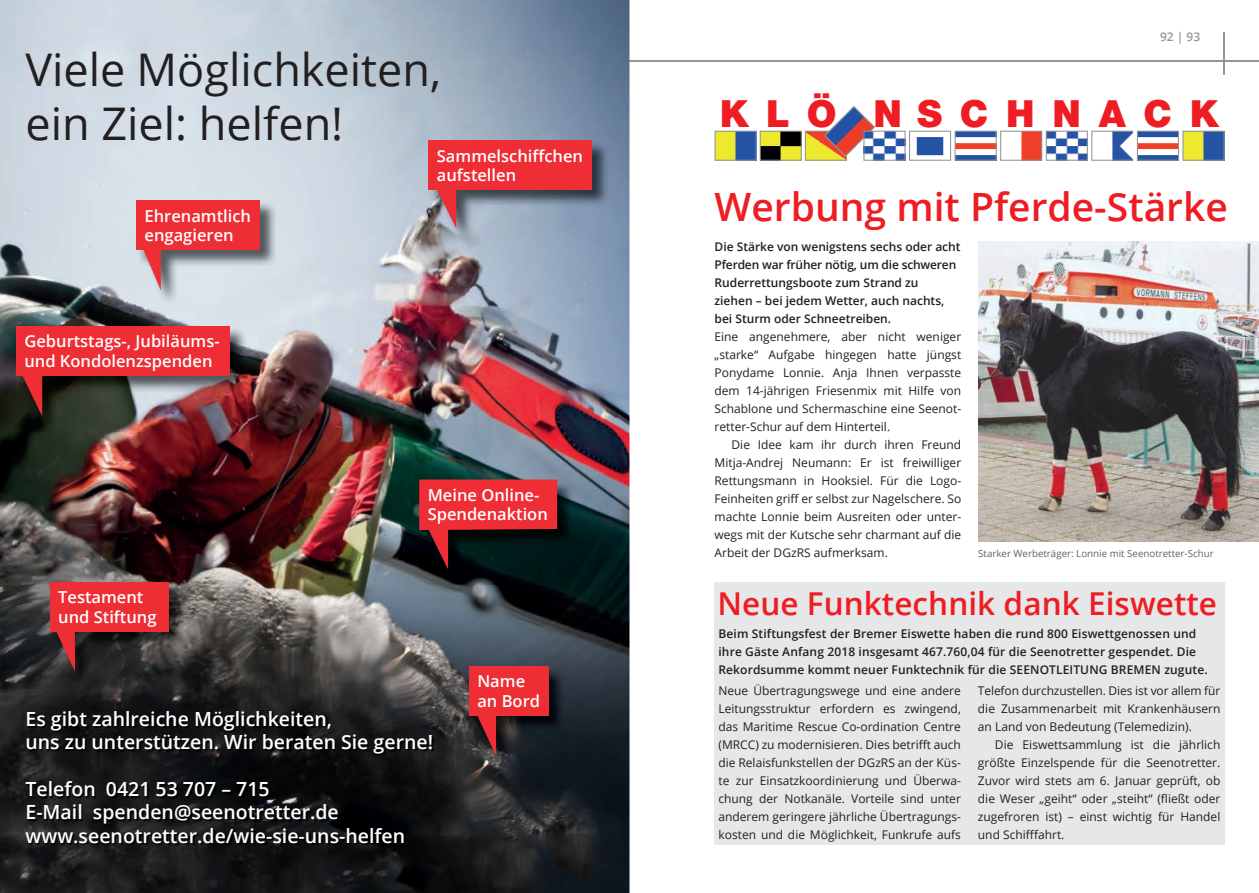
<style>
.page{position:relative;width:1259px;height:893px;background:#fff}
.page>*{position:absolute;margin:0;border:0;box-sizing:border-box;transform-origin:0 0}
.t1{font:45px/54px "Open Sans";color:#231f20}
.t2{font:600 39px "Open Sans";color:#ee1d23}
.t3{font:900 37.5px "Helvetica Neue";color:#ee1d23}
.t4{font:600 31.5px "Open Sans";color:#ee1d23}
.t5{font:600 19.5px/23.4px "Open Sans";color:#fff}
.t6{font:600 16.5px/19.8px "Open Sans";color:#fff}
.t7{font:12px/18px "Open Sans";color:#231f20;text-align:justify}
.t8{font:600 12px/18px "Open Sans";letter-spacing:.01em;color:#231f20}
.t9{font:600 12px "Open Sans";color:#939598}
.t10{font:9.75px "Open Sans";color:#636366}
</style>
<div class="page">
<img style="left:716px;top:133px;width:38px;height:26px">
<div style="left:714px;top:131px;width:42px;height:30px;border:1px solid #939598"></div>
<img style="left:761px;top:133px;width:39px;height:26px">
<div style="left:759px;top:131px;width:43px;height:30px;border:1px solid #939598"></div>
<img style="left:807px;top:133px;width:38px;height:26px">
<div style="left:805px;top:131px;width:42px;height:30px;border:1px solid #939598"></div>
<svg style="left:823px;top:106px;width:53px;height:52px"></svg>
<img style="left:865px;top:133px;width:38px;height:26px">
<div style="left:863px;top:131px;width:42px;height:30px;border:1px solid #939598"></div>
<img style="left:916px;top:137px;width:28px;height:19px">
<div style="left:909px;top:131px;width:42px;height:30px;border:1px solid #939598"></div>
<img style="left:956px;top:133px;width:38px;height:26px">
<div style="left:954px;top:131px;width:42px;height:30px;border:1px solid #939598"></div>
<img style="left:1021px;top:133px;width:19px;height:26px">
<div style="left:1000px;top:131px;width:42px;height:30px;border:1px solid #939598"></div>
<img style="left:1047px;top:133px;width:39px;height:26px">
<div style="left:1045px;top:131px;width:43px;height:30px;border:1px solid #939598"></div>
<img style="left:1139px;top:133px;width:38px;height:26px">
<div style="left:1137px;top:131px;width:42px;height:30px;border:1px solid #939598"></div>
<img style="left:1184px;top:133px;width:38px;height:26px">
<div style="left:1182px;top:131px;width:42px;height:30px;border:1px solid #939598"></div>
<img style="left:1112px;top:133px;width:19px;height:26px">
<div style="left:1091px;top:131px;width:42px;height:30px;border:1px solid #939598"></div>
<div style="left:714px;top:583px;width:511px;height:262px;background:#e6e7e9"></div>
<img style="left:978px;top:242px;width:281px;height:299px">
<hr style="left:1224px;top:32px;width:1px;height:43px;background:#939598">
<hr style="left:0;top:60px;width:1259px;height:1px;background:#939598">
<img style="left:0;top:0;width:629px;height:893px">
<img style="left:27px;top:712px;width:406px;height:132px">
<img style="left:50px;top:583px;width:136px;height:104px">
<div style="left:50px;top:582px;width:118px;height:50px;background:#ee2e34"></div>
<svg style="left:55px;top:632px;width:20px;height:39px"></svg>
<img style="left:429px;top:141px;width:180px;height:103px">
<div style="left:428px;top:140px;width:163px;height:50px;background:#ee2e34"></div>
<svg style="left:435px;top:190px;width:21px;height:38px"></svg>
<img style="left:16px;top:327px;width:231px;height:105px">
<div style="left:16px;top:326px;width:214px;height:49px;background:#ee2e34"></div>
<svg style="left:22px;top:375px;width:20px;height:41px"></svg>
<img style="left:137px;top:201px;width:140px;height:105px">
<div style="left:136px;top:201px;width:124px;height:49px;background:#ee2e34"></div>
<svg style="left:143px;top:250px;width:18px;height:40px"></svg>
<img style="left:420px;top:480px;width:154px;height:105px">
<svg style="left:419px;top:479px;width:138px;height:90px;background:#8b2225"></svg>
<img style="left:469px;top:666px;width:97px;height:105px">
<div style="left:469px;top:666px;width:79px;height:49px;background:#ee2e34"></div>
<svg style="left:477px;top:715px;width:19px;height:41px"></svg>
<h1 class="t1" style="left:25px;top:42px;width:417px">Viele Möglichkeiten, ein Ziel: helfen!</h1>
<h3 class="t6" style="left:145px;top:205px;width:108px">Ehrenamtlich engagieren</h3>
<h3 class="t6" style="left:24px;top:331px;width:197px">Geburtstags-, Jubiläums&shy;und Kondolenzspenden</h3>
<h3 class="t6" style="left:58px;top:587px;width:100px">Testament und Stiftung</h3>
<h3 class="t6" style="left:437px;top:145px;width:148px">Sammelschiffchen aufstellen</h3>
<h3 class="t6" style="left:428px;top:484px;width:122px">Meine Online-<br>Spendenaktion</h3>
<h3 class="t6" style="left:477px;top:671px;width:64px">Name an Bord</h3>
<h3 class="t5" style="left:25px;top:706px;width:409px">Es gibt zahlreiche Möglichkeiten,<br>uns zu unterstützen. Wir beraten Sie gerne!</h3>
<h3 class="t5" style="left:25px;top:777px;width:381px">Telefon 0421 53 707 – 715<br>E-Mail spenden@seenotretter.de www.seenotretter.de/wie-sie-uns-helfen</h3>
<p class="t9" style="left:1160px;top:28px;width:42px">92 | 93</p>
<h3 class="t3" style="left:720px;top:91px;width:500px">K L Ö N S C H N A C K</h3>
<h2 class="t2" style="left:714px;top:180px;width:515px">Werbung mit Pferde-Stärke</h2>
<p class="t8" style="left:714px;top:238px;width:247px">Die Stärke von wenigstens sechs oder acht Pferden war früher nötig, um die schweren Ruderrettungsboote zum Strand zu<br>ziehen – bei jedem Wetter, auch nachts, bei Sturm oder Schneetreiben.</p>
<p class="t7" style="left:714px;top:327px;width:248px">Eine angenehmere, aber nicht weniger „starke“ Aufgabe hingegen hatte jüngst Ponydame Lonnie. Anja Ihnen verpasste dem 14-jährigen Friesenmix mit Hilfe von Schablone und Schermaschine eine Seenot&shy;retter-Schur auf dem Hinterteil.</p>
<p class="t7" style="left:714px;top:435px;width:248px;text-indent:17px">Die Idee kam ihr durch ihren Freund Mitja-Andrej Neumann: Er ist freiwilliger Rettungsmann in Hooksiel. Für die Logo-Feinheiten griff er selbst zur Nagelschere. So machte Lonnie beim Ausreiten oder unter&shy;wegs mit der Kutsche sehr charmant auf die Arbeit der DGzRS aufmerksam.</p>
<p class="t10" style="left:978px;top:547px;width:237px">Starker Werbeträger: Lonnie mit Seenotretter-Schur</p>
<h3 class="t4" style="left:717px;top:582px;width:501px">Neue Funktechnik dank Eiswette</h3>
<p class="t8" style="left:718px;top:625px;width:491px">Beim Stiftungsfest der Bremer Eiswette haben die rund 800 Eiswettgenossen und ihre Gäste Anfang 2018 insgesamt 467.760,04 für die Seenotretter gespendet. Die<br>Rekordsumme kommt neuer Funktechnik für die SEENOTLEITUNG BREMEN zugute.</p>
<p class="t7" style="left:718px;top:681px;width:244px">Neue Übertragungswege und eine andere Leitungsstruktur erfordern es zwingend, das Maritime Rescue Co-ordination Centre (MRCC) zu modernisieren. Dies betrifft auch die Relaisfunkstellen der DGzRS an der Küs&shy;te zur Einsatzkoordinierung und Überwa&shy;chung der Notkanäle. Vorteile sind unter anderem geringere jährliche Übertragungs&shy;kosten und die Möglichkeit, Funkrufe aufs</p>
<p class="t7" style="left:978px;top:681px;width:244px">Telefon durchzustellen. Dies ist vor allem für die Zusammenarbeit mit Krankenhäusern an Land von Bedeutung (Telemedizin).</p>
<p class="t7" style="left:978px;top:735px;width:244px;text-indent:17px">Die Eiswettsammlung ist die jährlich größte Einzelspende für die Seenotretter.<br>Zuvor wird stets am 6. Januar geprüft, ob die Weser „geiht“ oder „steiht“ (fließt oder zugefroren ist) – einst wichtig für Handel und Schifffahrt.</p>
</div>
